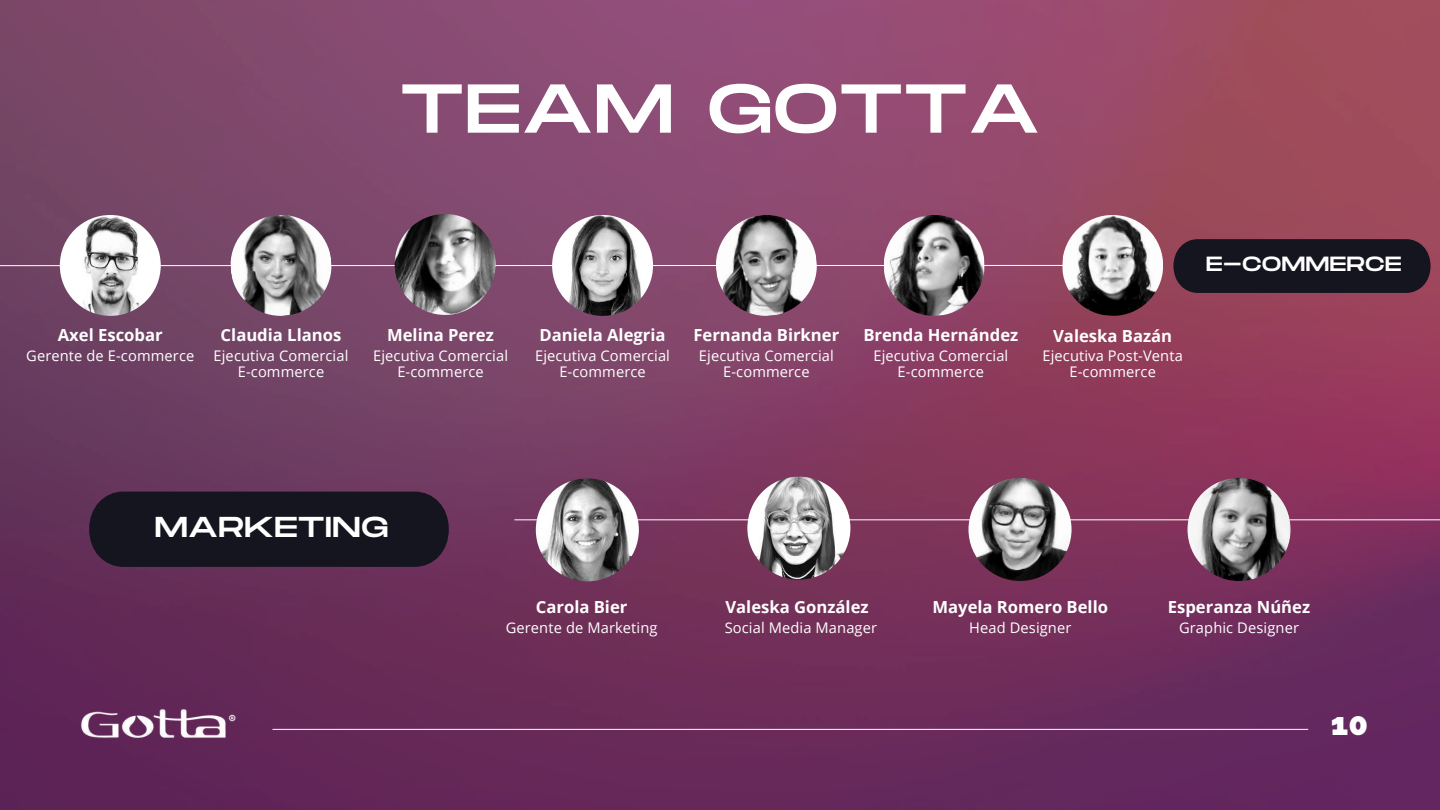
<style>
.page{position:relative;width:1440px;height:810px;background:#fff}
.page>*{position:absolute;margin:0;border:0;box-sizing:border-box;transform-origin:0 0}
.t1{font:69px "Monument Extended";color:#fff}
.t2{font:800 32px "Raleway";color:#fff}
.t3{font:28.7px "Monument Extended";color:#fff}
.t4{font:20.5px "Monument Extended";color:#fff}
.t5{font:700 16.7px "Open Sans";color:#fff}
.t6{font:14.6px/15.8px "Open Sans";letter-spacing:.01em;color:#fff;text-align:center}
</style>
<div class="page">
<img style="left:0;top:0;width:1440px;height:810px">
<hr style="left:273px;top:729px;width:1035px;height:1px;background:#fff">
<img style="left:0;top:700px;width:326px;height:54px">
<div style="left:89px;top:492px;width:360px;height:75px;background:#15151f"></div>
<hr style="left:0;top:265px;width:1113px;height:1px;background:#fff">
<hr style="left:514px;top:519px;width:926px;height:1px;background:#fff">
<img style="left:60px;top:215px;width:101px;height:101px;border-radius:50%">
<img style="left:552px;top:215px;width:101px;height:101px;border-radius:50%">
<img style="left:714px;top:213px;width:104px;height:104px">
<img style="left:883px;top:214px;width:102px;height:102px">
<img style="left:1062px;top:214px;width:102px;height:102px">
<img style="left:968px;top:478px;width:104px;height:103px;border-radius:50%">
<img style="left:1188px;top:478px;width:103px;height:103px;border-radius:50%">
<img style="left:228px;top:213px;width:106px;height:105px">
<img style="left:395px;top:214px;width:101px;height:101px;border-radius:50%">
<img style="left:747px;top:477px;width:103px;height:103px;border-radius:50%">
<img style="left:536px;top:478px;width:103px;height:103px;border-radius:50%">
<div style="left:1173px;top:239px;width:258px;height:54px;background:#15151f"></div>
<h1 class="t1" style="left:400px;top:71px;width:642px">TEAM GOTTA</h1>
<p class="t5" style="left:58px;top:324px;width:106px">Axel Escobar</p>
<p class="t5" style="left:221px;top:324px;width:122px">Claudia Llanos</p>
<p class="t5" style="left:387px;top:324px;width:108px">Melina Perez</p>
<p class="t5" style="left:539px;top:324px;width:128px">Daniela Alegria</p>
<p class="t5" style="left:693px;top:324px;width:147px">Fernanda Birkner</p>
<p class="t5" style="left:863px;top:324px;width:156px">Brenda Hernández</p>
<p class="t5" style="left:1053px;top:324px;width:121px">Valeska Bazán</p>
<p class="t6" style="left:26px;top:348px;width:170px">Gerente de E-commerce</p>
<p class="t6" style="left:214px;top:348px;width:136px">Ejecutiva Comercial<br>E-commerce</p>
<p class="t6" style="left:535px;top:348px;width:136px">Ejecutiva Comercial<br>E-commerce</p>
<p class="t6" style="left:1043px;top:348px;width:142px">Ejecutiva Post-Venta<br>E-commerce</p>
<p class="t6" style="left:373px;top:348px;width:136px">Ejecutiva Comercial<br>E-commerce</p>
<p class="t6" style="left:699px;top:348px;width:136px">Ejecutiva Comercial<br>E-commerce</p>
<p class="t6" style="left:873px;top:348px;width:136px">Ejecutiva Comercial<br>E-commerce</p>
<h3 class="t4" style="left:1206px;top:253px;width:197px">E-COMMERCE</h3>
<h3 class="t3" style="left:155px;top:511px;width:235px">MARKETING</h3>
<p class="t5" style="left:536px;top:596px;width:93px">Carola Bier</p>
<p class="t5" style="left:725px;top:596px;width:145px">Valeska González</p>
<p class="t6" style="left:506px;top:619px;width:153px">Gerente de Marketing</p>
<p class="t6" style="left:725px;top:619px;width:154px">Social Media Manager</p>
<p class="t5" style="left:932px;top:596px;width:177px">Mayela Romero Bello</p>
<p class="t5" style="left:1168px;top:596px;width:144px">Esperanza Núñez</p>
<p class="t6" style="left:969px;top:619px;width:104px">Head Designer</p>
<p class="t6" style="left:1179px;top:619px;width:121px">Graphic Designer</p>
<h2 class="t2" style="left:1331px;top:705px;width:39px">10</h2>
</div>
